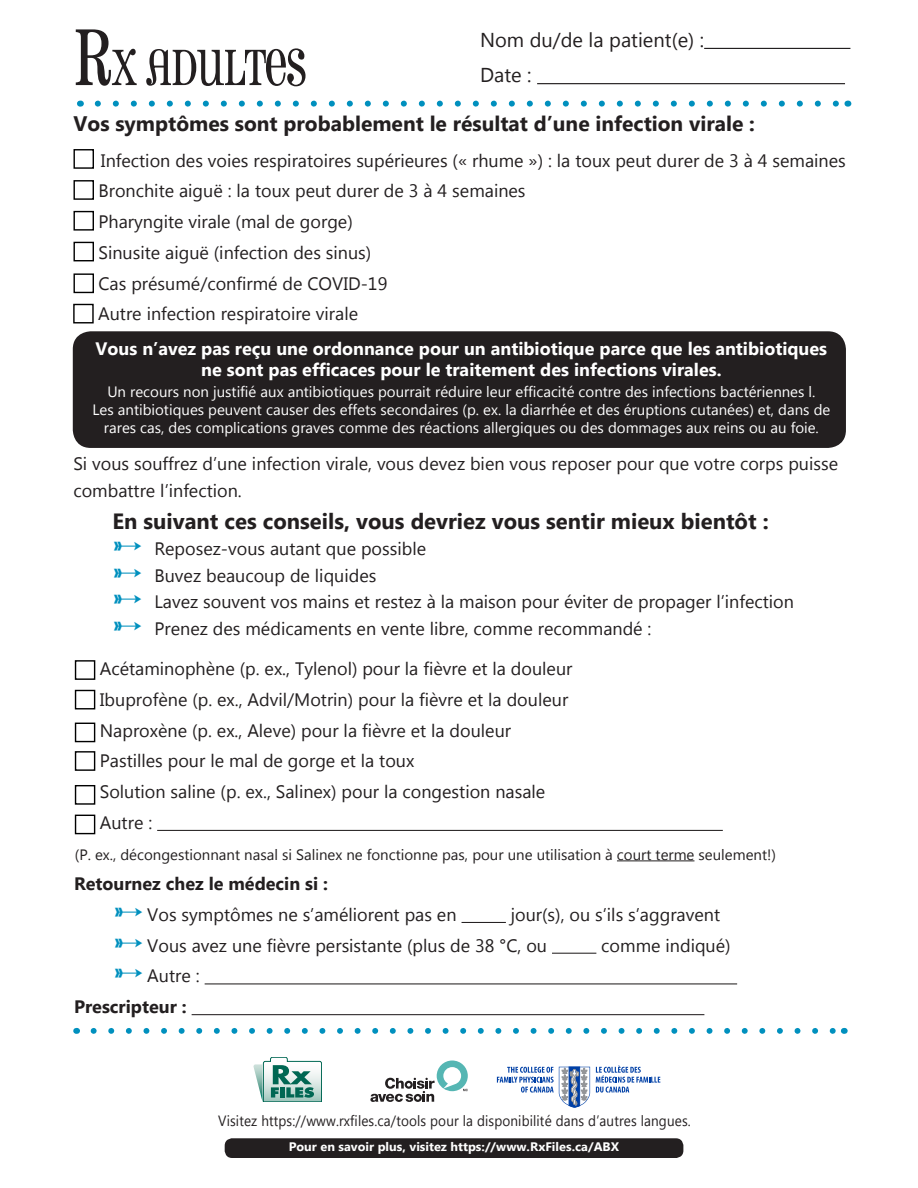
<style>
.page{position:relative;width:918px;height:1188px;background:#fff}
.page>*{position:absolute;margin:0;border:0;box-sizing:border-box;transform-origin:0 0}
.t1{font:51.15px "Pharmacy";color:#231f20}
.t2{font:700 22.05px "Myanmar Text";color:#231f20}
.t3{font:700 21px "Myanmar Text";color:#231f20}
.t4{font:20.1px "Myanmar Text";color:#231f20}
.t5{font:18px/26.4px "Myanmar Text";color:#231f20}
.t6{font:700 18px/21.6px "Myanmar Text";color:#fff;text-align:center}
.t7{font:700 18px "Myanmar Text";color:#231f20}
.t8{font:15px/18px "Myanmar Text";color:#fff;text-align:center}
.t9{font:15px "Myanmar Text";color:#231f20}
.t10{font:14.85px "Myanmar Text";letter-spacing:.01em;color:#231f20;scale:.91 1}
.t11{font:700 12.3px "Myanmar Text";color:#fff}
.s1{font-size:80.85px}
.s2{font-family:"KG Arrows";font-size:22.05px;color:#0090be}
</style>
<div class="page">
<svg style="left:94px;top:1028px;width:741px;height:6px"></svg>
<div style="left:74px;top:149px;width:20px;height:20px;border:1px solid #000"></div>
<div style="left:74px;top:180px;width:20px;height:20px;border:1px solid #000"></div>
<div style="left:74px;top:211px;width:20px;height:20px;border:1px solid #000"></div>
<div style="left:74px;top:242px;width:20px;height:19px;border:1px solid #000"></div>
<div style="left:74px;top:273px;width:20px;height:20px;border:1px solid #000"></div>
<hr style="left:157px;top:830px;width:566px;height:1px;background:#231f20">
<hr style="left:617px;top:860px;width:77px;height:1px;background:#231f20">
<div style="left:75px;top:660px;width:20px;height:20px;border:1px solid #000"></div>
<div style="left:75px;top:690px;width:20px;height:19px;border:1px solid #000"></div>
<div style="left:75px;top:723px;width:20px;height:19px;border:1px solid #000"></div>
<div style="left:75px;top:751px;width:20px;height:20px;border:1px solid #000"></div>
<div style="left:75px;top:785px;width:20px;height:20px;border:1px solid #000"></div>
<div style="left:75px;top:815px;width:20px;height:19px;border:1px solid #000"></div>
<hr style="left:704px;top:48px;width:146px;height:1px;background:#231f20">
<hr style="left:537px;top:83px;width:308px;height:1px;background:#231f20">
<svg style="left:98px;top:101px;width:741px;height:6px"></svg>
<div style="left:73px;top:304px;width:21px;height:19px;border:1px solid #000"></div>
<div style="left:73px;top:331px;width:773px;height:117px;background:#231f20;border-radius:18px"></div>
<hr style="left:462px;top:922px;width:44px;height:1px;background:#231f20">
<hr style="left:552px;top:953px;width:44px;height:1px;background:#231f20">
<hr style="left:205px;top:983px;width:532px;height:1px;background:#231f20">
<hr style="left:192px;top:1014px;width:512px;height:1px;background:#231f20">
<div style="left:225px;top:1138px;width:458px;height:20px;background:#231f20;border-radius:8px"></div>
<svg style="left:253px;top:1057px;width:69px;height:45px"></svg>
<svg style="left:370px;top:1061px;width:98px;height:41px"></svg>
<svg style="left:596px;top:1066px;width:64px;height:27px"></svg>
<svg style="left:497px;top:1067px;width:93px;height:40px"></svg>
<p class="t1" style="left:73px;top:34px;width:234px"><span class="s1">R</span>X ADULTES</p>
<p class="t4" style="left:480px;top:28px;width:226px">Nom du/de la patient(e) :</p>
<p class="t4" style="left:480px;top:63px;width:53px">Date :</p>
<p class="t3" style="left:74px;top:112px;width:683px">Vos symptômes sont probablement le résultat d’une infection virale :</p>
<p class="t5" style="left:101px;top:147px;width:747px">Infection des voies respiratoires supérieures (« rhume ») : la toux peut durer de 3 à 4 semaines</p>
<p class="t5" style="left:99px;top:178px;width:429px">Bronchite aiguë : la toux peut durer de 3 à 4 semaines</p>
<p class="t5" style="left:99px;top:209px;width:256px">Pharyngite virale (mal de gorge)</p>
<p class="t5" style="left:99px;top:239px;width:274px">Sinusite aiguë (infection des sinus)</p>
<p class="t5" style="left:99px;top:270px;width:290px">Cas présumé/confirmé de COVID-19</p>
<p class="t5" style="left:98px;top:301px;width:262px">Autre infection respiratoire virale</p>
<p class="t6" style="left:96px;top:338px;width:733px">Vous n’avez pas reçu une ordonnance pour un antibiotique parce que les antibiotiques ne sont pas efficaces pour le traitement des infections virales.</p>
<p class="t8" style="left:93px;top:383px;width:739px">Un recours non justifié aux antibiotiques pourrait réduire leur efficacité contre des infections bactériennes l.<br>Les antibiotiques peuvent causer des effets secondaires (p. ex. la diarrhée et des éruptions cutanées) et, dans de rares cas, des complications graves comme des réactions allergiques ou des dommages aux reins ou au foie.</p>
<p class="t5" style="left:73px;top:451px;width:766px">Si vous souffrez d’une infection virale, vous devez bien vous reposer pour que votre corps puisse combattre l’infection.</p>
<p class="t2" style="left:112px;top:508px;width:658px">En suivant ces conseils, vous devriez vous sentir mieux bientôt :</p>
<p class="t5" style="left:112px;top:536px;width:315px"><span class="s2">f</span> Reposez-vous autant que possible</p>
<p class="t5" style="left:112px;top:562px;width:266px"><span class="s2">f</span> Buvez beaucoup de liquides</p>
<p class="t5" style="left:112px;top:589px;width:683px"><span class="s2">f</span> Lavez souvent vos mains et restez à la maison pour éviter de propager l’infection</p>
<p class="t5" style="left:112px;top:615px;width:541px"><span class="s2">f</span> Prenez des médicaments en vente libre, comme recommandé :</p>
<p class="t5" style="left:100px;top:656px;width:474px">Acétaminophène (p. ex., Tylenol) pour la fièvre et la douleur</p>
<p class="t5" style="left:100px;top:686px;width:470px">Ibuprofène (p. ex., Advil/Motrin) pour la fièvre et la douleur</p>
<p class="t5" style="left:100px;top:717px;width:413px">Naproxène (p. ex., Aleve) pour la fièvre et la douleur</p>
<p class="t5" style="left:100px;top:748px;width:316px">Pastilles pour le mal de gorge et la toux</p>
<p class="t5" style="left:100px;top:779px;width:447px">Solution saline (p. ex., Salinex) pour la congestion nasale</p>
<p class="t5" style="left:100px;top:809px;width:54px">Autre :</p>
<p class="t9" style="left:75px;top:846px;width:703px">(P. ex., décongestionnant nasal si Salinex ne fonctionne pas, pour une utilisation à court terme seulement!)</p>
<p class="t7" style="left:74px;top:873px;width:255px">Retournez chez le médecin si :</p>
<p class="t5" style="left:114px;top:901px;width:345px"><span class="s2">f</span> Vos symptômes ne s’améliorent pas en</p>
<p class="t5" style="left:511px;top:901px;width:211px">jour(s), ou s’ils s’aggravent</p>
<p class="t5" style="left:114px;top:932px;width:435px"><span class="s2">f</span> Vous avez une fièvre persistante (plus de 38 °C, ou</p>
<p class="t5" style="left:601px;top:932px;width:131px">comme indiqué)</p>
<p class="t5" style="left:114px;top:963px;width:88px"><span class="s2">f</span> Autre :</p>
<p class="t7" style="left:74px;top:996px;width:114px">Prescripteur :</p>
<p class="t10" style="left:218px;top:1112px;width:521px">Visitez https://www.rxfiles.ca/tools pour la disponibilité dans d’autres langues.</p>
<p class="t11" style="left:289px;top:1140px;width:332px">Pour en savoir plus, visitez https://www.RxFiles.ca/ABX</p>
</div>
